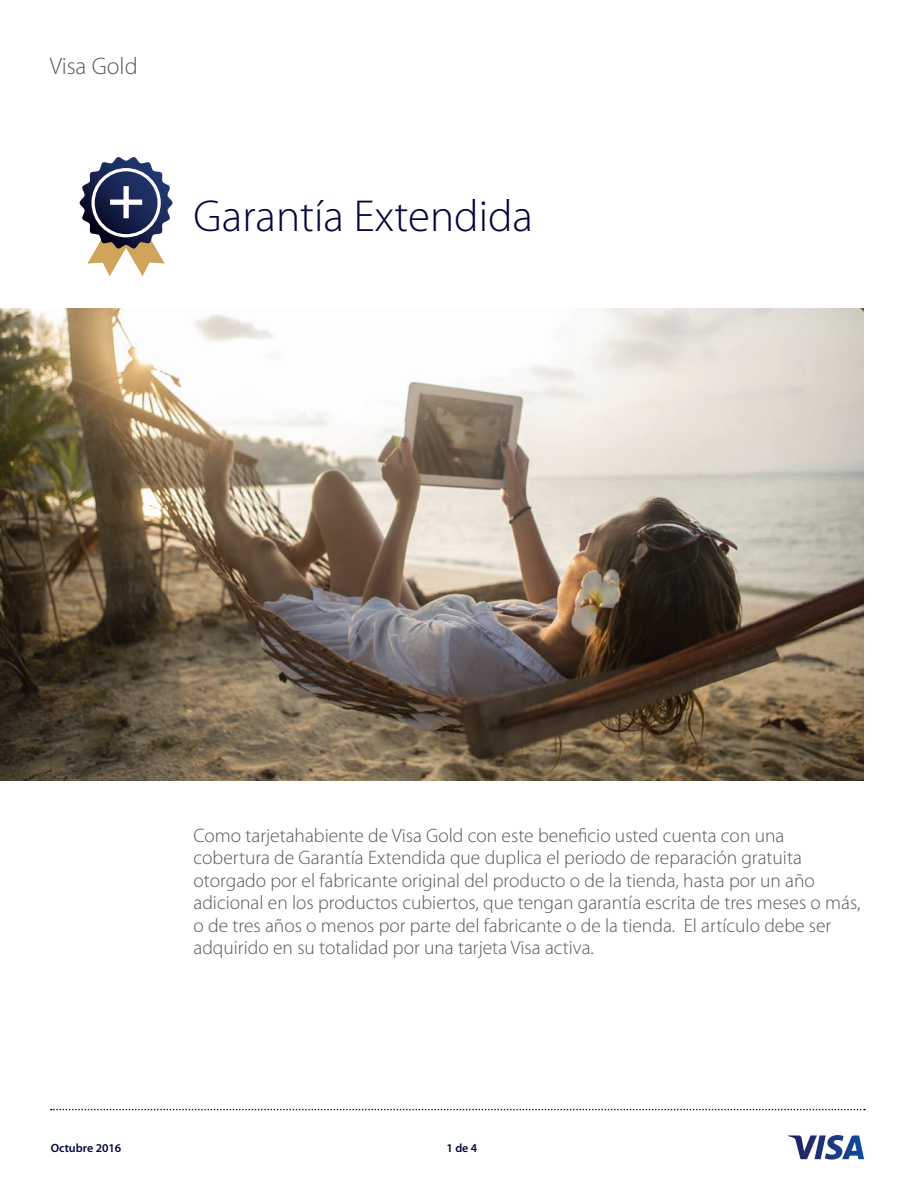
<style>
.page{position:relative;width:918px;height:1188px;background:#fff}
.page>*{position:absolute;margin:0;border:0;box-sizing:border-box;transform-origin:0 0}
.t1{font:300 45px "Myriad Pro";color:#02063d}
.t2{font:300 24px "Myriad Pro";color:#57585a}
.t3{font:300 19.5px/22.5px "Myriad Pro";color:#57585a}
.t4{font:600 12px "Myriad Pro";color:#02063d}
</style>
<div class="page">
<svg style="left:51px;top:1109px;width:814px;height:1px"></svg>
<svg style="left:788px;top:1135px;width:76px;height:25px"></svg>
<img style="left:0;top:309px;width:864px;height:471px">
<svg style="left:80px;top:157px;width:93px;height:119px"></svg>
<p class="t2" style="left:50px;top:53px;width:90px">Visa Gold</p>
<h1 class="t1" style="left:194px;top:191px;width:341px">Garantía Extendida</h1>
<p class="t3" style="left:194px;top:824px;width:669px">Como tarjetahabiente de Visa Gold con este beneficio usted cuenta con una cobertura de Garantía Extendida que duplica el periodo de reparación gratuita otorgado por el fabricante original del producto o de la tienda, hasta por un año adicional en los productos cubiertos, que tengan garantía escrita de tres meses o más, o de tres años o menos por parte del fabricante o de la tienda. El artículo debe ser adquirido en su totalidad por una tarjeta Visa activa.</p>
<p class="t4" style="left:51px;top:1141px;width:72px">Octubre 2016</p>
<p class="t4" style="left:446px;top:1141px;width:32px">1 de 4</p>
</div>
